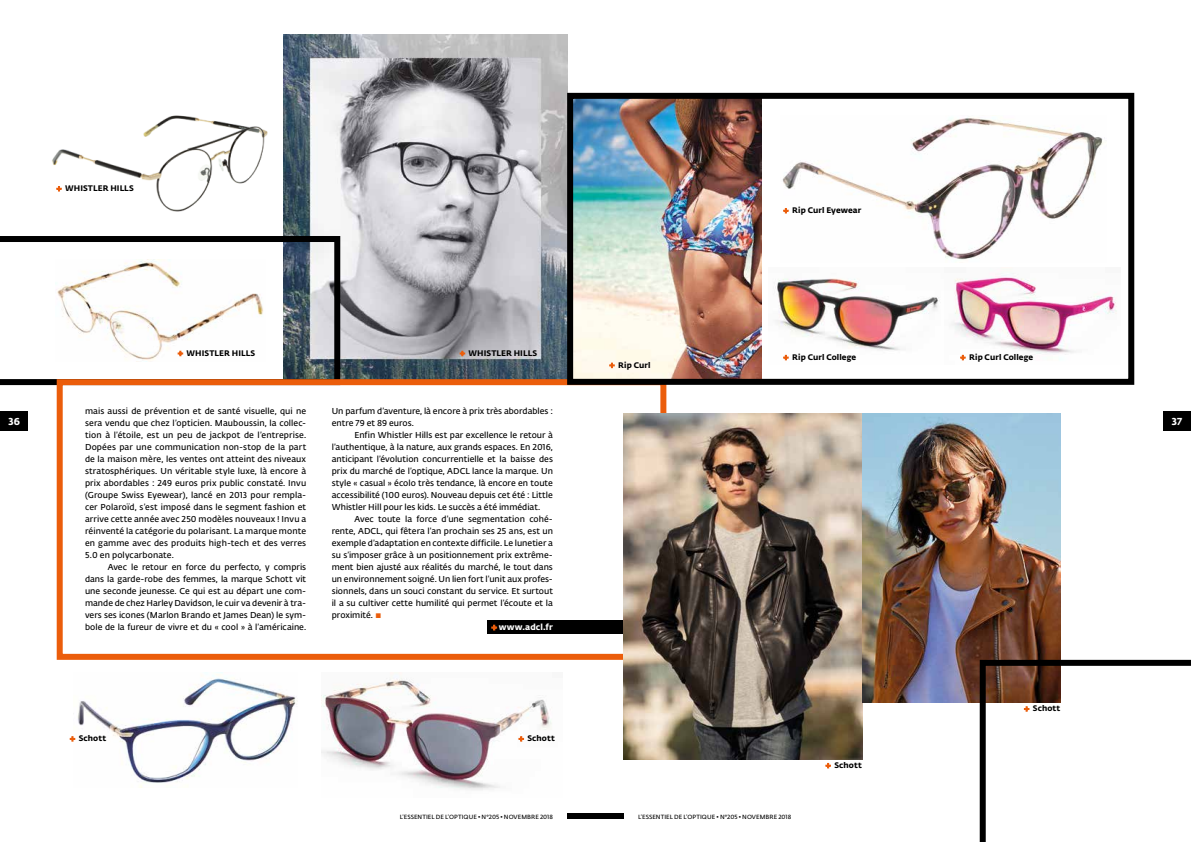
<style>
.page{position:relative;width:1191px;height:842px;background:#fff}
.page>*{position:absolute;margin:0;border:0;box-sizing:border-box;transform-origin:0 0}
.t1{font:10px "Fedra Sans Alt Pro Bold LF";color:#fff}
.t2{font:8.5px/12px "Fedra Sans Alt Pro Demi LF";letter-spacing:.005em;color:#000;text-align:justify}
.t3{font:8.5px "Fedra Sans Alt Pro Bold LF";letter-spacing:.01em;color:#fff}
.t4{font:8px "Fedra Sans Alt Pro Bold LF";letter-spacing:.01em;color:#000}
.t5{font:6px "Fedra Sans Alt Pro Demi LF";letter-spacing:.01em;color:#000}
.s1{font-family:"Fedra Sans Alt Pro Book LF";color:#eb5d0b}
.s2{font-family:"Fedra Sans Alt Pro Bold LF";color:#eb5d0b}
.s3{font-family:"Fedra Sans Alt Pro Demi LF";color:#eb5d0b}
</style>
<div class="page">
<div style="left:0;top:411px;width:28px;height:20px;background:#000"></div>
<div style="left:1162px;top:411px;width:29px;height:20px;background:#000"></div>
<div style="left:595px;top:814px;width:29px;height:5px;background:#000"></div>
<div style="left:567px;top:814px;width:28px;height:5px;background:#000"></div>
<div style="left:487px;top:620px;width:139px;height:14px;background:#000"></div>
<img style="left:574px;top:100px;width:187px;height:278px">
<img style="left:283px;top:34px;width:284px;height:345px">
<svg style="left:0;top:236px;width:340px;height:149px"></svg>
<svg style="left:459px;top:350px;width:7px;height:7px"></svg>
<div style="left:57px;top:379px;width:609px;height:281px;border:6px solid #eb5d0b"></div>
<svg style="left:491px;top:624px;width:7px;height:7px"></svg>
<div style="left:567px;top:93px;width:567px;height:292px;border:6px solid #000"></div>
<img style="left:52px;top:115px;width:216px;height:97px">
<svg style="left:55px;top:185px;width:8px;height:7px"></svg>
<svg style="left:177px;top:350px;width:7px;height:7px"></svg>
<img style="left:624px;top:413px;width:238px;height:346px">
<svg style="left:825px;top:762px;width:6px;height:7px"></svg>
<img style="left:322px;top:678px;width:230px;height:112px">
<img style="left:78px;top:674px;width:219px;height:113px">
<svg style="left:518px;top:735px;width:7px;height:7px"></svg>
<svg style="left:69px;top:736px;width:7px;height:6px"></svg>
<img style="left:862px;top:413px;width:198px;height:289px">
<svg style="left:979px;top:660px;width:212px;height:182px"></svg>
<img style="left:782px;top:118px;width:323px;height:142px">
<svg style="left:782px;top:207px;width:7px;height:7px"></svg>
<svg style="left:608px;top:362px;width:7px;height:7px"></svg>
<img style="left:775px;top:274px;width:342px;height:80px">
<svg style="left:783px;top:354px;width:6px;height:7px"></svg>
<svg style="left:960px;top:354px;width:6px;height:7px"></svg>
<p class="t4" style="left:57px;top:182px;width:79px"><span class="s1">+</span> WHISTLER HILLS</p>
<p class="t4" style="left:178px;top:347px;width:79px"><span class="s1">+</span> WHISTLER HILLS</p>
<p class="t4" style="left:460px;top:347px;width:79px"><span class="s1">+</span> WHISTLER HILLS</p>
<p class="t4" style="left:609px;top:359px;width:42px"><span class="s1">+</span> Rip Curl</p>
<p class="t4" style="left:783px;top:204px;width:79px"><span class="s1">+</span> Rip Curl Eyewear</p>
<p class="t4" style="left:783px;top:351px;width:74px"><span class="s1">+</span> Rip Curl College</p>
<p class="t4" style="left:960px;top:351px;width:74px"><span class="s1">+</span> Rip Curl College</p>
<p class="t2" style="left:85px;top:405px;width:223px">mais aussi de prévention et de santé visuelle, qui ne sera vendu que chez l’opticien. Mauboussin, la collec&shy;tion à l’étoile, est un peu de jackpot de l’entreprise.<br>Dopées par une communication non-stop de la part de la maison mère, les ventes ont atteint des niveaux stratosphériques. Un véritable style luxe, là encore à prix abordables : 249 euros prix public constaté. Invu (Groupe Swiss Eyewear), lancé en 2013 pour rempla&shy;cer Polaroïd, s’est imposé dans le segment fashion et arrive cette année avec 250 modèles nouveaux ! Invu a réinventé la catégorie du polarisant. La marque monte en gamme avec des produits high-tech et des verres 5.0 en polycarbonate.</p>
<p class="t2" style="left:85px;top:561px;width:223px;text-indent:23px">Avec le retour en force du perfecto, y compris dans la garde-robe des femmes, la marque Schott vit une seconde jeunesse. Ce qui est au départ une com&shy;mande de chez Harley Davidson, le cuir va devenir à tra&shy;vers ses icones (Marlon Brando et James Dean) le sym&shy;bole de la fureur de vivre et du « cool » à l’américaine.</p>
<p class="t2" style="left:332px;top:405px;width:223px">Un parfum d’aventure, là encore à prix très abordables : entre 79 et 89 euros.</p>
<p class="t2" style="left:332px;top:429px;width:223px;text-indent:23px">Enfin Whistler Hills est par excellence le retour à l’authentique, à la nature, aux grands espaces. En 2016, anticipant l’évolution concurrentielle et la baisse des prix du marché de l’optique, ADCL lance la marque. Un style « casual » écolo très tendance, là encore en toute accessibilité (100 euros). Nouveau depuis cet été : Little Whistler Hill pour les kids. Le succès a été immédiat.</p>
<p class="t2" style="left:332px;top:513px;width:223px;text-indent:23px">Avec toute la force d’une segmentation cohé&shy;rente, ADCL, qui fêtera l’an prochain ses 25 ans, est un exemple d’adaptation en contexte difficile. Le lunetier a su s’imposer grâce à un positionnement prix extrême&shy;ment bien ajusté aux réalités du marché, le tout dans un environnement soigné. Un lien fort l’unit aux profes&shy;sionnels, dans un souci constant du service. Et surtout il a su cultiver cette humilité qui permet l’écoute et la proximité. <span class="s2">▪</span></p>
<p class="t3" style="left:492px;top:620px;width:63px"><span class="s3">+</span> www.adcl.fr</p>
<p class="t1" style="left:8px;top:413px;width:13px">36</p>
<p class="t1" style="left:1171px;top:413px;width:12px">37</p>
<p class="t4" style="left:70px;top:732px;width:38px"><span class="s1">+</span> Schott</p>
<p class="t4" style="left:519px;top:732px;width:38px"><span class="s1">+</span> Schott</p>
<p class="t5" style="left:400px;top:813px;width:155px">L’ESSENTIEL DE L’OPTIQUE • N°205 • NOVEMBRE 2018</p>
<p class="t5" style="left:638px;top:813px;width:155px">L’ESSENTIEL DE L’OPTIQUE • N°205 • NOVEMBRE 2018</p>
<p class="t4" style="left:826px;top:759px;width:38px"><span class="s1">+</span> Schott</p>
<p class="t4" style="left:1024px;top:702px;width:38px"><span class="s1">+</span> Schott</p>
</div>
